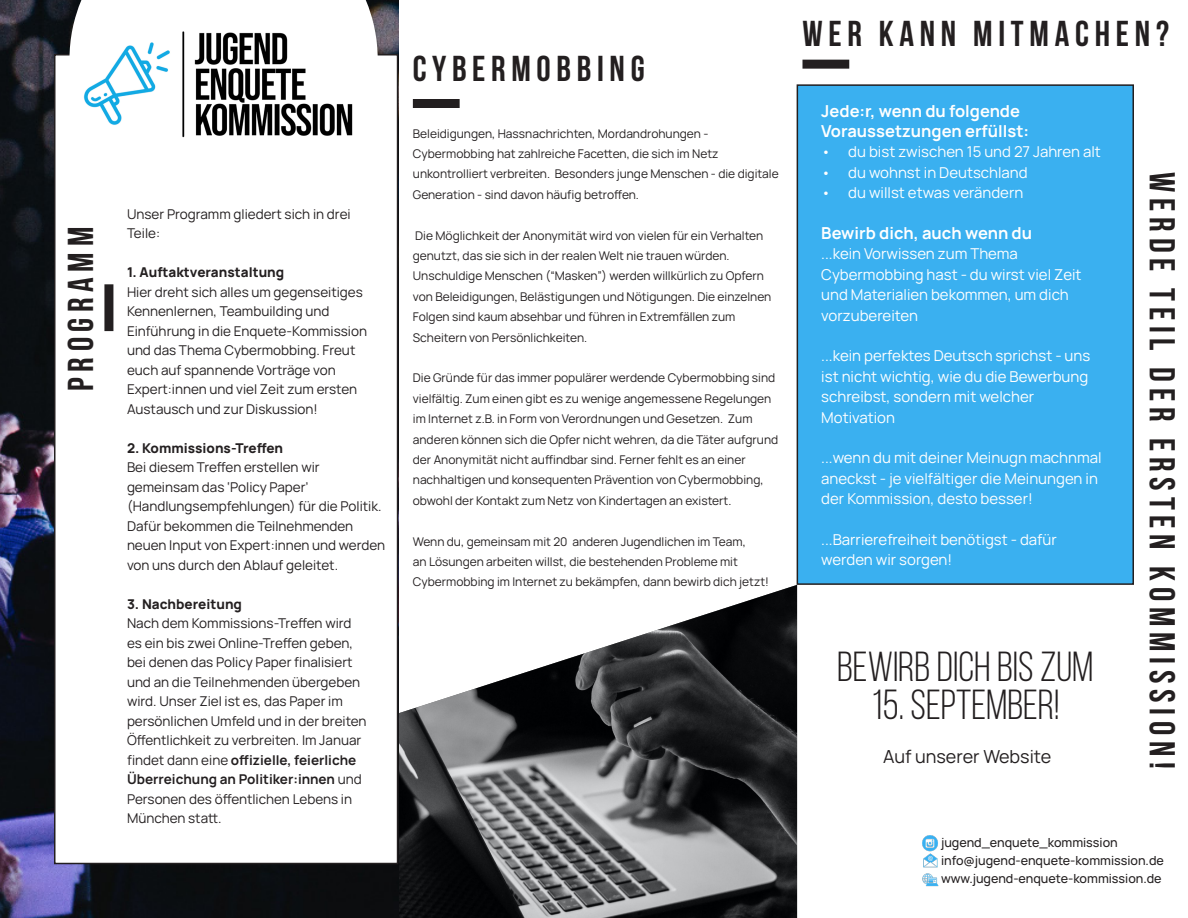
<style>
.page{position:relative;width:1188px;height:918px;background:#fff}
.page>*{position:absolute;margin:0;border:0;box-sizing:border-box;transform-origin:0 0}
.Aufzählungspunkte{font:42px "Bebas Neue";color:#231f20}
.Titel_Überschrift{font:700 36px "Bebas Neue";letter-spacing:.16em;color:#231f20}
.Aufzählungspunkte-2{font:18px "Manrope";color:#231f20}
.Textkörper{font:700 16.5px/20.4px "Manrope";color:#fff}
.Textkörper-2{font:15px/20.4px "Manrope";color:#fff}
.Aufzählungspunkte-3{font:13.5px/19.5px "Manrope";color:#231f20}
.Aufzählungspunkte-4{font:800 13.5px "Manrope";color:#231f20}
.t1{font:500 12.45px "Manrope";color:#231f20}
.Textkörper-3{font:12px/20.4px "Manrope";color:#231f20}
.s1{font-weight:700}
</style>
<div class="page">
<div style="left:413px;top:99px;width:47px;height:9px;background:#231f20"></div>
<div style="left:802px;top:60px;width:47px;height:9px;background:#231f20"></div>
<img style="left:399px;top:585px;width:398px;height:333px">
<div style="left:797px;top:85px;width:336px;height:499px;background:#3ab0f0"></div>
<div style="left:797px;top:84px;width:337px;height:501px;border:2px solid #231f20"></div>
<img style="left:922px;top:854px;width:17px;height:33px">
<img style="left:922px;top:835px;width:16px;height:19px">
<img style="left:0;top:0;width:398px;height:918px">
<div style="left:55px;top:55px;width:343px;height:809px;background:#fff"></div>
<div style="left:54px;top:54px;width:344px;height:810px;border:2px solid #231f20"></div>
<div style="left:104px;top:284px;width:9px;height:47px;background:#231f20"></div>
<img style="left:69px;top:0;width:309px;height:138px">
<p class="Titel_Überschrift" style="left:61px;top:391px;width:166px;rotate:-90deg">PROGRAMM</p>
<p class="Aufzählungspunkte-3" style="left:127px;top:203px;width:225px">Unser Programm gliedert sich in drei<br>Teile:</p>
<p class="Aufzählungspunkte-4" style="left:127px;top:261px;width:159px">1. Auftaktveranstaltung</p>
<p class="Aufzählungspunkte-3" style="left:127px;top:281px;width:242px">Hier dreht sich alles um gegenseitiges Kennenlernen, Teambuilding und Einführung in die Enquete-Kommission und das Thema Cybermobbing. Freut euch auf spannende Vorträge von Expert:innen und viel Zeit zum ersten Austausch und zur Diskussion!</p>
<p class="Aufzählungspunkte-4" style="left:127px;top:436px;width:157px">2. Kommissions-Treffen</p>
<p class="Aufzählungspunkte-3" style="left:127px;top:457px;width:260px">Bei diesem Treffen erstellen wir gemeinsam das ‘Policy Paper’ (Handlungsempfehlungen) für die Politik.<br>Dafür bekommen die Teilnehmenden neuen Input von Expert:innen und werden von uns durch den Ablauf geleitet.</p>
<p class="Aufzählungspunkte-4" style="left:127px;top:592px;width:117px">3. Nachbereitung</p>
<p class="Aufzählungspunkte-3" style="left:127px;top:613px;width:241px">Nach dem Kommissions-Treffen wird es ein bis zwei Online-Treffen geben, bei denen das Policy Paper finalisiert und an die Teilnehmenden übergeben wird. Unser Ziel ist es, das Paper im persönlichen Umfeld und in der breiten Öffentlichkeit zu verbreiten. Im Januar findet dann eine <span class="s1">offizielle, feierliche Überreichung an Politiker:innen</span> und Personen des öffentlichen Lebens in München statt.</p>
<p class="Titel_Überschrift" style="left:413px;top:49px;width:233px">CYBERMOBBING</p>
<p class="Textkörper-3" style="left:413px;top:122px;width:367px">Beleidigungen, Hassnachrichten, Mordandrohungen - Cybermobbing hat zahlreiche Facetten, die sich im Netz unkontrolliert verbreiten. Besonders junge Menschen - die digitale Generation - sind davon häufig betroffen.</p>
<p class="Textkörper-3" style="left:413px;top:224px;width:360px">Die Möglichkeit der Anonymität wird von vielen für ein Verhalten genutzt, das sie sich in der realen Welt nie trauen würden.<br>Unschuldige Menschen (“Masken”) werden willkürlich zu Opfern von Beleidigungen, Belästigungen und Nötigungen. Die einzelnen Folgen sind kaum absehbar und führen in Extremfällen zum Scheitern von Persönlichkeiten.</p>
<p class="Textkörper-3" style="left:413px;top:367px;width:367px">Die Gründe für das immer populärer werdende Cybermobbing sind vielfältig. Zum einen gibt es zu wenige angemessene Regelungen im Internet z.B. in Form von Verordnungen und Gesetzen. Zum anderen können sich die Opfer nicht wehren, da die Täter aufgrund der Anonymität nicht auffindbar sind. Ferner fehlt es an einer nachhaltigen und konsequenten Prävention von Cybermobbing, obwohl der Kontakt zum Netz von Kindertagen an existert.</p>
<p class="Textkörper-3" style="left:413px;top:530px;width:358px">Wenn du, gemeinsam mit 20 anderen Jugendlichen im Team,<br>an Lösungen arbeiten willst, die bestehenden Probleme mit<br>Cybermobbing im Internet zu bekämpfen, dann bewirb dich jetzt!</p>
<p class="Titel_Überschrift" style="left:802px;top:14px;width:368px">WER KANN MITMACHEN?</p>
<p class="Textkörper" style="left:821px;top:99px;width:209px">Jede:r, wenn du folgende<br>Voraussetzungen erfüllst:</p>
<p class="Textkörper-2" style="left:821px;top:141px;width:281px">• du bist zwischen 15 und 27 Jahren alt</p>
<p class="Textkörper-2" style="left:821px;top:161px;width:208px">• du wohnst in Deutschland</p>
<p class="Textkörper-2" style="left:821px;top:182px;width:204px">• du willst etwas verändern</p>
<p class="Textkörper" style="left:821px;top:221px;width:212px">Bewirb dich, auch wenn du</p>
<p class="Textkörper-2" style="left:821px;top:243px;width:262px">...kein Vorwissen zum Thema<br>Cybermobbing hast - du wirst viel Zeit und Materialien bekommen, um dich vorzubereiten</p>
<p class="Textkörper-2" style="left:821px;top:345px;width:271px">...kein perfektes Deutsch sprichst - uns ist nicht wichtig, wie du die Bewerbung schreibst, sondern mit welcher<br>Motivation</p>
<p class="Textkörper-2" style="left:821px;top:447px;width:282px">...wenn du mit deiner Meinugn machnmal aneckst - je vielfältiger die Meinungen in der Kommission, desto besser!</p>
<p class="Textkörper-2" style="left:821px;top:528px;width:237px">...Barrierefreiheit benötigst - dafür werden wir sorgen!</p>
<p class="Aufzählungspunkte" style="left:837px;top:644px;width:258px">BEWIRB DICH BIS ZUM</p>
<p class="Aufzählungspunkte" style="left:871px;top:682px;width:190px">15. SEPTEMBER!</p>
<p class="Aufzählungspunkte-2" style="left:883px;top:743px;width:170px">Auf unserer Website</p>
<p class="Titel_Überschrift" style="left:1182px;top:172px;width:598px;rotate:90deg">WERDE TEIL DER ERSTEN KOMMISSION!</p>
<p class="t1" style="left:941px;top:833px;width:178px">jugend_enquete_kommission</p>
<p class="t1" style="left:941px;top:851px;width:224px">info@jugend-enquete-kommission.de</p>
<p class="t1" style="left:941px;top:869px;width:222px">www.jugend-enquete-kommission.de</p>
</div>
